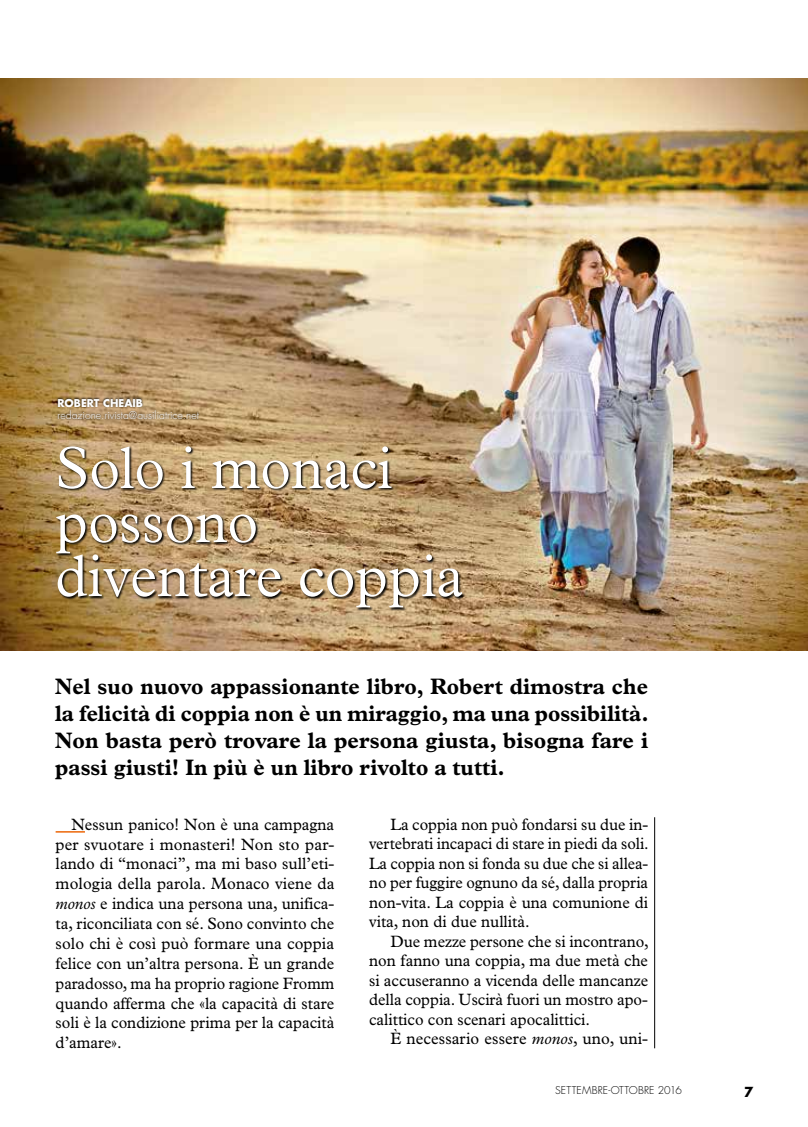
<style>
.page{position:relative;width:808px;height:1127px;background:#fff}
.page>*{position:absolute;margin:0;border:0;box-sizing:border-box;transform-origin:0 0}
.t1{font:300 60px/54px "Plantin";color:#fff;scale:.96 1}
.t2{font:700 22.5px/27px "Plantin";color:#000;text-align:justify;scale:.96 1}
.t3{font:16.5px/20px "Plantin";color:#000;text-align:justify;scale:.96 1}
.t4{font:16.5px "Plantin";color:#000}
.t5{font:700 13.5px "Futura";color:#000}
.t6{font:300 10.5px "Futura";color:#fff}
.t7{font:300 10.5px "Futura";letter-spacing:.015em;color:#000}
.t8{font:700 10.5px "Futura";color:#fff}
.s1{font-style:italic}
</style>
<div class="page">
<img style="left:0;top:79px;width:808px;height:571px">
<hr style="left:654px;top:817px;width:1px;height:231px;background:#000">
<svg style="left:56px;top:446px;width:409px;height:165px;background:#a0845c"></svg>
<svg style="left:56px;top:831px;width:29px;height:1px"></svg>
<div style="left:56px;top:396px;width:145px;height:25px;background:#000;opacity:.75"></div>
<p class="t8" style="left:58px;top:396px;width:86px">ROBERT CHEAIB</p>
<p class="t6" style="left:58px;top:409px;width:143px">redazione.rivista@ausiliatrice.net</p>
<h1 class="t1" style="left:55px;top:441px;width:427px">Solo i monaci possono diventare coppia</h1>
<h2 class="t2" style="left:55px;top:672px;width:620px">Nel suo nuovo appassionante libro, Robert dimostra che la felicità di coppia non è un miraggio, ma una possibilità.<br>Non basta però trovare la persona giusta, bisogna fare i passi giusti! In più è un libro rivolto a tutti.</h2>
<p class="t3" style="left:56px;top:814px;width:292px;text-indent:16px">Nessun panico! Non è una campagna per svuotare i monasteri! Non sto par&shy;lando di “monaci”, ma mi baso sull’eti&shy;mologia della parola. Monaco viene da <span class="s1">monos</span> e indica una persona una, unifica&shy;ta, riconciliata con sé. Sono convinto che solo chi è così può formare una coppia felice con un’altra persona. È un grande paradosso, ma ha proprio ragione Fromm quando afferma che «la capacità di stare soli è la condizione prima per la capacità d’amare».</p>
<p class="t3" style="left:369px;top:814px;width:293px;line-height:19.5px;text-indent:21px">La coppia non può fondarsi su due in&shy;vertebrati incapaci di stare in piedi da soli.<br>La coppia non si fonda su due che si allea&shy;no per fuggire ognuno da sé, dalla propria non-vita. La coppia è una comunione di vita, non di due nullità.</p>
<p class="t3" style="left:369px;top:931px;width:293px;line-height:19.5px;text-indent:21px">Due mezze persone che si incontrano, non fanno una coppia, ma due metà che si accuseranno a vicenda delle mancanze della coppia. Uscirà fuori un mostro apo&shy;calittico con scenari apocalittici.</p>
<p class="t4" style="left:390px;top:1029px;width:259px">È necessario essere <span class="s1">monos</span>, uno, uni-</p>
<p class="t7" style="left:555px;top:1084px;width:128px">settembre-ottobre 2016</p>
<p class="t5" style="left:744px;top:1083px;width:11px">7</p>
</div>
